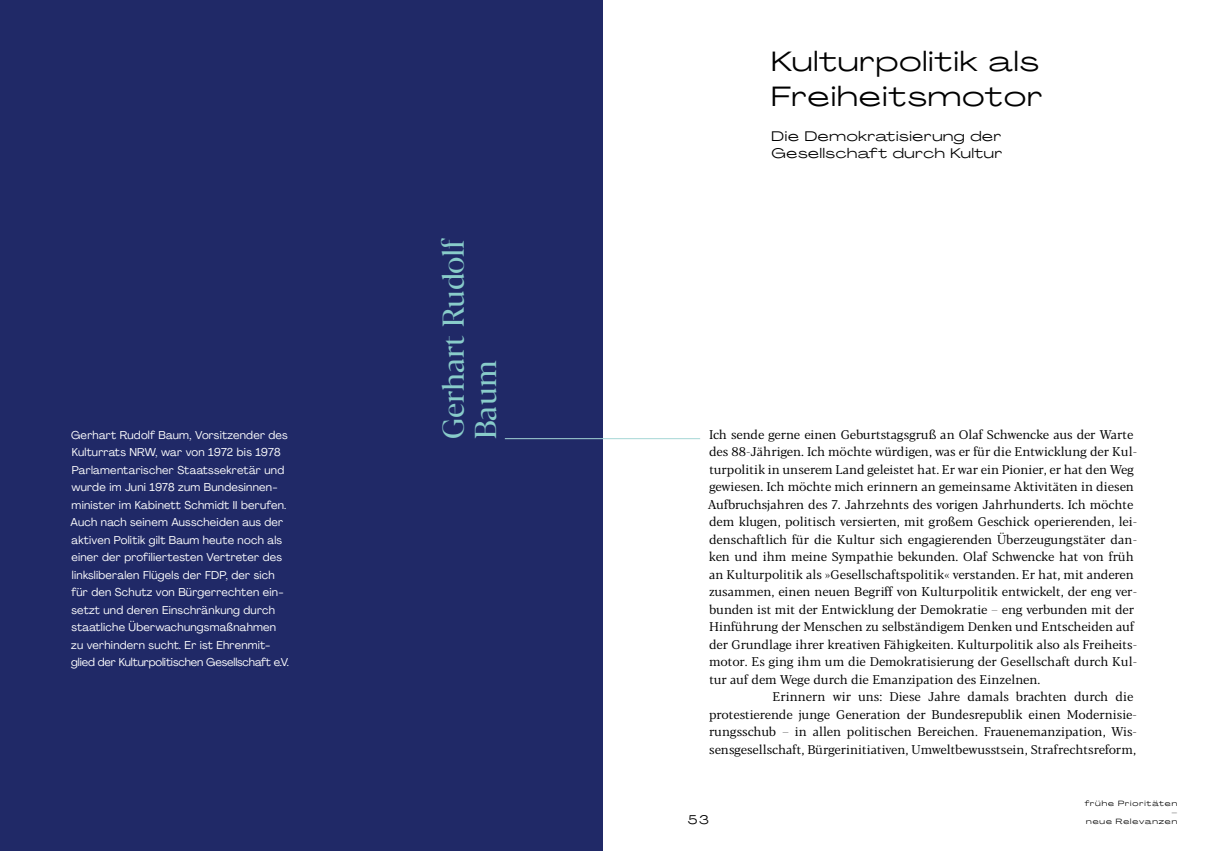
<style>
.page{position:relative;width:1205px;height:851px;background:#fff}
.page>*{position:absolute;margin:0;border:0;box-sizing:border-box;transform-origin:0 0}
.t1{font:30px/32.5px "Blacker Display";color:#89ccca}
.t2{font:27.5px/35px "Agrandir Grand";letter-spacing:.05em;color:#000}
.t3{font:13.75px/17.5px "Agrandir Grand";letter-spacing:.05em;color:#000}
.t4{font:12.5px "Blacker Text";color:#000}
.t5{font:12.5px "Blacker Text";letter-spacing:-.02em;color:#000}
.t6{font:12.5px "Agrandir Grand";color:#000}
.t7{font:11.25px/17.5px "Agrandir";letter-spacing:.02em;color:#fff}
.t8{font:7.5px/9px "Agrandir Grand";letter-spacing:.125em;color:#000;text-align:right}
</style>
<div class="page">
<div style="left:0;top:0;width:602px;height:850px;background:#202967"></div>
<hr style="left:505px;top:438px;width:195px;height:1px;background:#a5d7d5">
<p class="t7" style="left:71px;top:426px;width:218px">Gerhart Rudolf Baum, Vorsitzender des</p>
<p class="t7" style="left:71px;top:443px;width:220px">Kulturrats NRW, war von 1972 bis 1978<br>Parlamentarischer Staatssekretär und wurde im Juni 1978 zum Bundesinnen&shy;minister im Kabinett Schmidt II berufen.<br>Auch nach seinem Ausscheiden aus der aktiven Politik gilt Baum heute noch als einer der profiliertesten Vertreter des linksliberalen Flügels der FDP, der sich für den Schutz von Bürgerrechten ein&shy;setzt und deren Einschränkung durch staatliche Überwachungsmaßnahmen zu verhindern sucht. Er ist Ehrenmit&shy;glied der Kulturpolitischen Gesellschaft e.V.</p>
<h1 class="t1" style="left:438px;top:439px;width:203px;rotate:-90deg">Gerhart Rudolf<br>Baum</h1>
<h2 class="t2" style="left:771px;top:43px;width:272px">Kulturpolitik als<br>Freiheitsmotor</h2>
<p class="t3" style="left:771px;top:127px;width:232px">Die Demokratisierung der<br>Gesellschaft durch Kultur</p>
<p class="t4" style="left:709px;top:426px;width:426px">Ich sende gerne einen Geburtstagsgruß an Olaf Schwencke aus der Warte</p>
<p class="t4" style="left:709px;top:444px;width:429px">des 88-Jährigen. Ich möchte würdigen, was er für die Entwicklung der Kul-</p>
<p class="t4" style="left:709px;top:461px;width:426px">turpolitik in unserem Land geleistet hat. Er war ein Pionier, er hat den Weg</p>
<p class="t4" style="left:709px;top:479px;width:426px">gewiesen. Ich möchte mich erinnern an gemeinsame Aktivitäten in diesen</p>
<p class="t4" style="left:708px;top:496px;width:427px">Aufbruchsjahren des 7. Jahrzehnts des vorigen Jahrhunderts. Ich möchte</p>
<p class="t5" style="left:709px;top:514px;width:429px">dem klugen, politisch versierten, mit großem Geschick operierenden, lei-</p>
<p class="t4" style="left:709px;top:531px;width:429px">denschaftlich für die Kultur sich engagierenden Überzeugungstäter dan-</p>
<p class="t4" style="left:709px;top:549px;width:426px">ken und ihm meine Sympathie bekunden. Olaf Schwencke hat von früh</p>
<p class="t4" style="left:709px;top:566px;width:426px">an Kulturpolitik als »Gesellschaftspolitik« verstanden. Er hat, mit anderen</p>
<p class="t4" style="left:709px;top:584px;width:429px">zusammen, einen neuen Begriff von Kulturpolitik entwickelt, der eng ver-</p>
<p class="t4" style="left:709px;top:601px;width:426px">bunden ist mit der Entwicklung der Demokratie – eng verbunden mit der</p>
<p class="t4" style="left:709px;top:619px;width:426px">Hinführung der Menschen zu selbständigem Denken und Entscheiden auf</p>
<p class="t4" style="left:709px;top:636px;width:429px">der Grundlage ihrer kreativen Fähigkeiten. Kulturpolitik also als Freiheits-</p>
<p class="t4" style="left:709px;top:654px;width:429px">motor. Es ging ihm um die Demokratisierung der Gesellschaft durch Kul-</p>
<p class="t4" style="left:709px;top:671px;width:332px">tur auf dem Wege durch die Emanzipation des Einzelnen.</p>
<p class="t4" style="left:772px;top:689px;width:362px">Erinnern wir uns: Diese Jahre damals brachten durch die</p>
<p class="t5" style="left:709px;top:706px;width:429px">protestierende junge Generation der Bundesrepublik einen Modernisie-</p>
<p class="t4" style="left:709px;top:724px;width:429px">rungsschub – in allen politischen Bereichen. Frauenemanzipation, Wis-</p>
<p class="t4" style="left:709px;top:741px;width:428px">sensgesellschaft, Bürgerinitiativen, Umweltbewusstsein, Strafrechtsreform,</p>
<p class="t6" style="left:688px;top:811px;width:22px">53</p>
<p class="t8" style="left:1084px;top:798px;width:94px">frühe Prioritäten –<br>neue Relevanzen</p>
</div>
